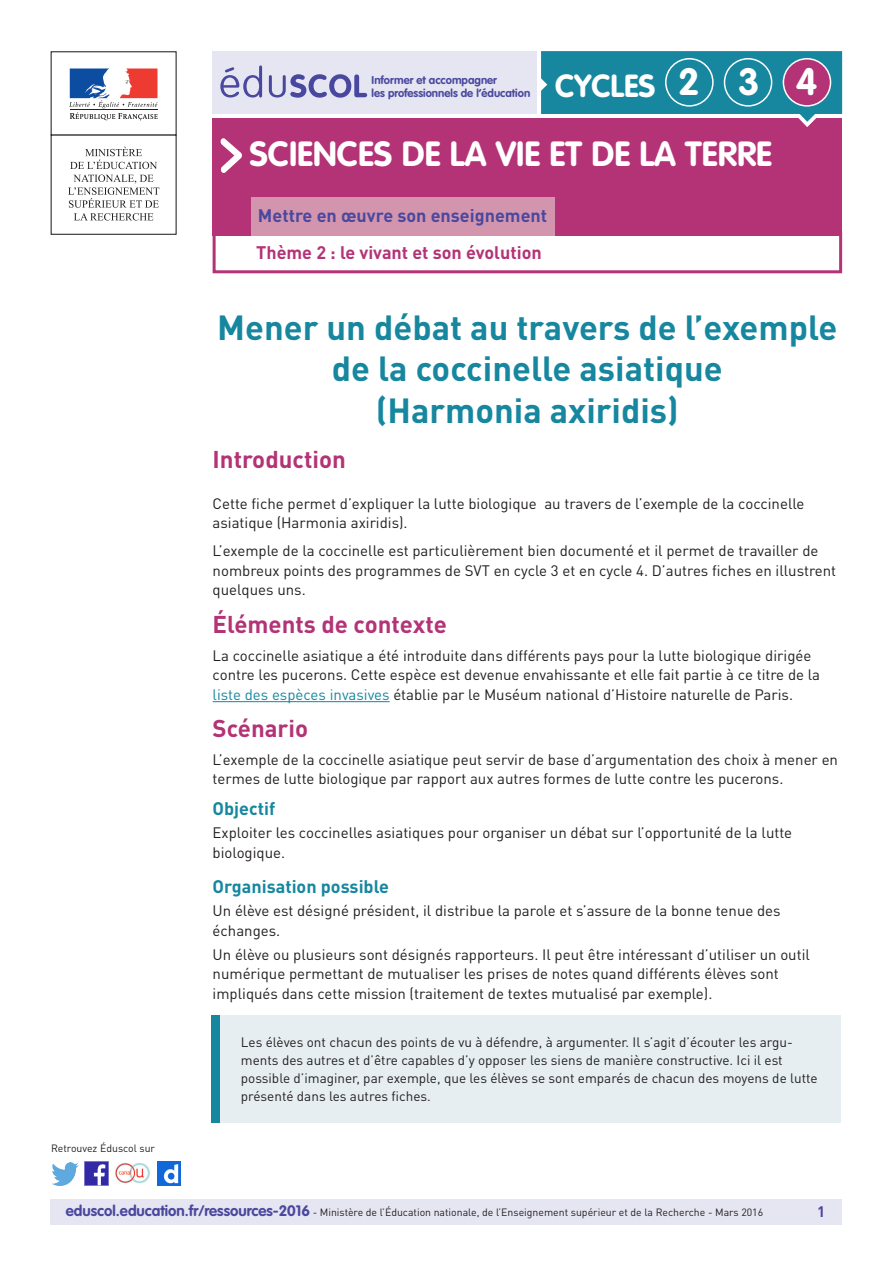
<style>
.page{position:relative;width:893px;height:1263px;background:#fff}
.page>*{position:absolute;margin:0;border:0;box-sizing:border-box;transform-origin:0 0}
.t1{font:700 37.5px "VAG Rounded Std";color:#fff}
.t2{font:700 34.5px/41.4px "DIN Pro";color:#16879f;text-align:center}
._01_Nom_de_la_discip{font:700 34.5px "VAG Rounded Std";color:#fff}
.t3{font:700 31.5px "VAG Rounded Std";color:#fff}
._03_Titre_de_niveau{font:700 24px "DIN Pro";color:#b43376}
._03_Sous-catégorie-r{font:700 18px "DIN Pro";color:#b43376}
.t4{font:700 18px "DIN Pro";color:#4a489e}
._04_Titre_de_niveau{font:700 18px "DIN Pro";color:#16879f}
._06_Texte_courant{font:15px/19.5px "DIN Pro";color:#231f20}
.t5{font:700 15px "DIN Pro";color:#4a489e}
._15_texte_encadré{font:13.5px/18px "DIN Pro";color:#231f20}
.t6{font:700 11.25px/13.5px "VAG Rounded Std";color:#4a489e}
.t7{font:10.5px "DIN Pro";color:#231f20}
.s1{color:#16879f}
.s2{font-family:"VAG Rounded Std";font-weight:700;font-size:15px;color:#4a489e}
</style>
<div class="page">
<div style="left:213px;top:231px;width:629px;height:42px;border:3px solid #b43376"></div>
<div style="left:213px;top:118px;width:629px;height:118px;background:#b43376"></div>
<div style="left:251px;top:197px;width:304px;height:39px;background:#d395ae"></div>
<svg style="left:220px;top:138px;width:22px;height:35px"></svg>
<div style="left:213px;top:51px;width:324px;height:63px;background:#e6e5f2"></div>
<svg style="left:220px;top:65px;width:147px;height:33px"></svg>
<div style="left:51px;top:51px;width:126px;height:85px;border:1px solid #231f20"></div>
<svg style="left:69px;top:68px;width:89px;height:52px"></svg>
<hr style="left:70px;top:109px;width:87px;height:1px;background:#231f20">
<svg style="left:70px;top:147px;width:87px;height:22px"></svg>
<svg style="left:68px;top:175px;width:91px;height:46px"></svg>
<svg style="left:541px;top:51px;width:301px;height:76px"></svg>
<div style="left:665px;top:58px;width:49px;height:49px;border:2px solid #fff;border-radius:50%"></div>
<div style="left:724px;top:59px;width:48px;height:47px;background:#16879f;border-radius:50%"></div>
<div style="left:724px;top:58px;width:48px;height:49px;border:2px solid #fff;border-radius:50%"></div>
<div style="left:783px;top:59px;width:47px;height:47px;background:#b43376;border-radius:50%"></div>
<div style="left:783px;top:58px;width:48px;height:49px;border:2px solid #fff;border-radius:50%"></div>
<div style="left:50px;top:1199px;width:791px;height:26px;background:#e6e5f2"></div>
<img style="left:85px;top:1162px;width:23px;height:23px">
<img style="left:51px;top:1163px;width:28px;height:22px">
<img style="left:158px;top:1162px;width:22px;height:23px">
<img style="left:115px;top:1163px;width:35px;height:21px">
<hr style="left:213px;top:701px;width:177px;height:1px;background:#16879f">
<div style="left:211px;top:1015px;width:629px;height:108px;background:#e6eef2"></div>
<div style="left:211px;top:1015px;width:9px;height:108px;background:#16879f"></div>
<p class="t6" style="left:372px;top:74px;width:160px">Informer et accompagner<br>les professionnels de l’éducation</p>
<p class="t3" style="left:555px;top:67px;width:102px">CYCLES</p>
<p class="t1" style="left:678px;top:60px;width:23px">2</p>
<p class="t1" style="left:738px;top:60px;width:23px">3</p>
<p class="t1" style="left:796px;top:60px;width:23px">4</p>
<p class="_01_Nom_de_la_discip" style="left:249px;top:133px;width:524px">SCIENCES DE LA VIE ET DE LA TERRE</p>
<p class="t4" style="left:258px;top:204px;width:291px">Mettre en œuvre son enseignement</p>
<p class="_03_Sous-catégorie-r" style="left:256px;top:240px;width:287px">Thème 2 : le vivant et son évolution</p>
<p class="t7" style="left:51px;top:1141px;width:106px">Retrouvez Éduscol sur</p>
<p class="t2" style="left:217px;top:305px;width:621px">Mener un débat au travers de l’exemple de la coccinelle asiatique<br>(Harmonia axiridis)</p>
<p class="_03_Titre_de_niveau" style="left:213px;top:443px;width:135px">Introduction</p>
<p class="_06_Texte_courant" style="left:213px;top:493px;width:593px">Cette fiche permet d’expliquer la lutte biologique au travers de l’exemple de la coccinelle asiatique (Harmonia axiridis).</p>
<p class="_06_Texte_courant" style="left:213px;top:541px;width:625px">L’exemple de la coccinelle est particulièrement bien documenté et il permet de travailler de nombreux points des programmes de SVT en cycle 3 et en cycle 4. D’autres fiches en illustrent quelques uns.</p>
<p class="_03_Titre_de_niveau" style="left:213px;top:608px;width:236px">Éléments de contexte</p>
<p class="_06_Texte_courant" style="left:213px;top:645px;width:609px">La coccinelle asiatique a été introduite dans différents pays pour la lutte biologique dirigée contre les pucerons. Cette espèce est devenue envahissante et elle fait partie à ce titre de la <span class="s1">liste des espèces invasives</span> établie par le Muséum national d’Histoire naturelle de Paris.</p>
<p class="_03_Titre_de_niveau" style="left:213px;top:712px;width:97px">Scénario</p>
<p class="_06_Texte_courant" style="left:213px;top:749px;width:627px">L’exemple de la coccinelle asiatique peut servir de base d’argumentation des choix à mener en termes de lutte biologique par rapport aux autres formes de lutte contre les pucerons.</p>
<p class="_04_Titre_de_niveau" style="left:213px;top:796px;width:64px">Objectif</p>
<p class="_06_Texte_courant" style="left:213px;top:823px;width:581px">Exploiter les coccinelles asiatiques pour organiser un débat sur l’opportunité de la lutte biologique.</p>
<p class="_04_Titre_de_niveau" style="left:213px;top:874px;width:178px">Organisation possible</p>
<p class="_06_Texte_courant" style="left:213px;top:901px;width:570px">Un élève est désigné président, il distribue la parole et s’assure de la bonne tenue des échanges.</p>
<p class="_06_Texte_courant" style="left:213px;top:944px;width:599px">Un élève ou plusieurs sont désignés rapporteurs. Il peut être intéressant d’utiliser un outil numérique permettant de mutualiser les prises de notes quand différents élèves sont impliqués dans cette mission (traitement de textes mutualisé par exemple).</p>
<p class="_15_texte_encadré" style="left:241px;top:1033px;width:578px">Les élèves ont chacun des points de vu à défendre, à argumenter. Il s’agit d’écouter les argu&shy;ments des autres et d’être capables d’y opposer les siens de manière constructive. Ici il est possible d’imaginer, par exemple, que les élèves se sont emparés de chacun des moyens de lutte présenté dans les autres fiches.</p>
<p class="t7" style="left:66px;top:1205px;width:699px"><span class="s2">eduscol.education.fr/ressources-2016</span> - Ministère de l’Éducation nationale, de l’Enseignement supérieur et de la Recherche - Mars 2016</p>
<p class="t5" style="left:817px;top:1201px;width:10px">1</p>
</div>
